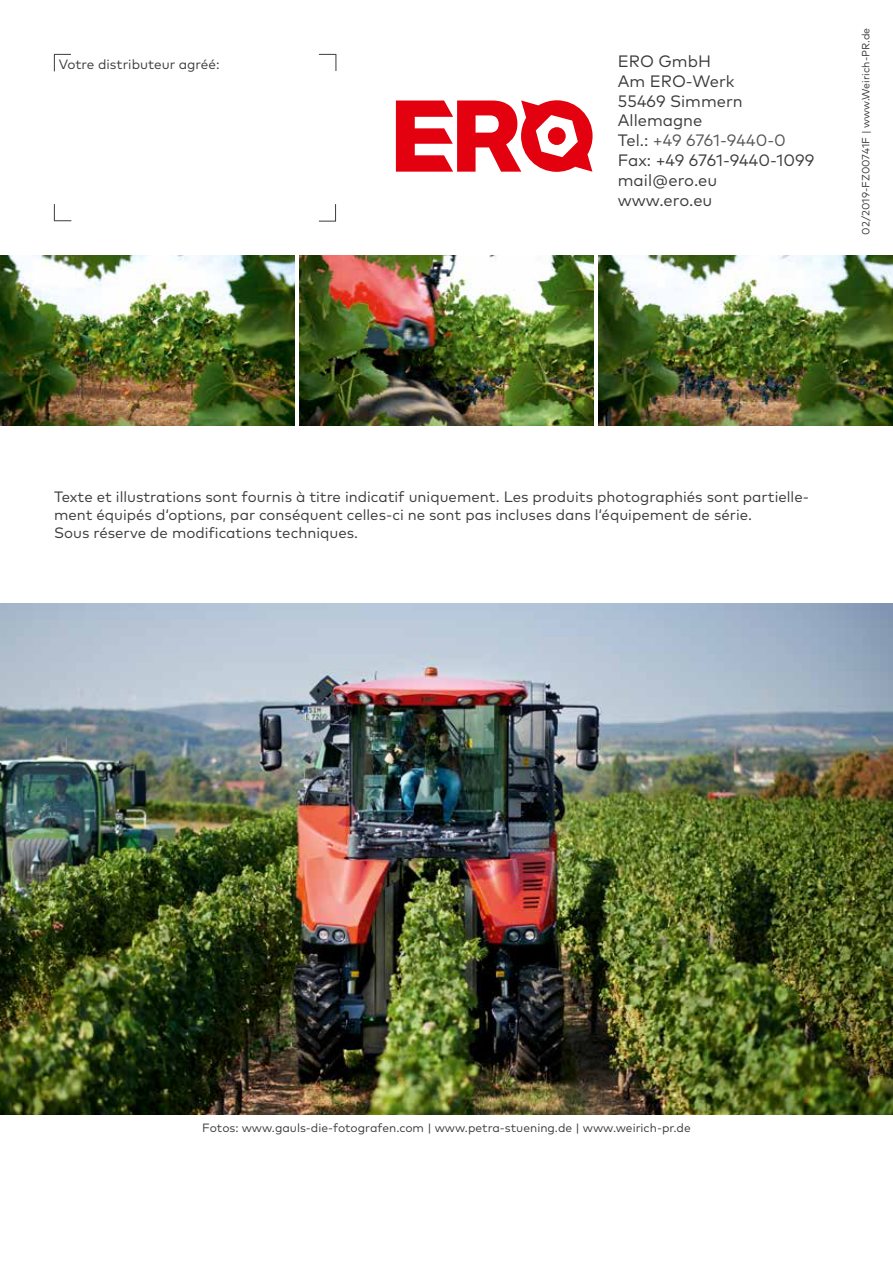
<style>
.page{position:relative;width:893px;height:1263px;background:#fff}
.page>*{position:absolute;margin:0;border:0;box-sizing:border-box;transform-origin:0 0}
.t1{font:16.5px/19.8px "Mark Pro";color:#3b3b3a}
.t2{font:15px/18px "Mark Pro";color:#3b3b3a}
.t3{font:13.5px "Mark Pro";color:#3b3b3a}
.t4{font:12px "Mark Pro";color:#3b3b3a}
.t5{font:10.5px "Mark Pro";color:#3b3b3a}
.s1{color:#565656}
</style>
<div class="page">
<img style="left:0;top:604px;width:893px;height:510px">
<svg style="left:54px;top:54px;width:17px;height:17px"></svg>
<svg style="left:54px;top:204px;width:17px;height:17px"></svg>
<svg style="left:319px;top:54px;width:18px;height:17px"></svg>
<svg style="left:319px;top:204px;width:17px;height:18px"></svg>
<svg style="left:396px;top:100px;width:197px;height:72px"></svg>
<img style="left:299px;top:255px;width:295px;height:170px">
<img style="left:598px;top:255px;width:295px;height:170px">
<img style="left:0;top:255px;width:295px;height:170px">
<p class="t3" style="left:59px;top:54px;width:162px">Votre distributeur agréé:</p>
<p class="t1" style="left:618px;top:50px;width:198px">ERO GmbH<br>Am ERO-Werk<br>55469 Simmern<br>Allemagne<br>Tel.: <span class="s1">+49 6761-9440-0<br></span>Fax: +49 6761-9440-1099 mail@ero.eu www.ero.eu</p>
<p class="t5" style="left:858px;top:235px;width:208px;rotate:-90deg">02/2019-FZ00741F | www.Weirich-PR.de</p>
<p class="t2" style="left:54px;top:487px;width:756px">Texte et illustrations sont fournis à titre indicatif uniquement. Les produits photographiés sont partielle&shy;ment équipés d‘options, par conséquent celles-ci ne sont pas incluses dans l‘équipement de série.<br>Sous réserve de modifications techniques.</p>
<p class="t4" style="left:202px;top:1119px;width:490px">Fotos: www.gauls-die-fotografen.com | www.petra-stuening.de | www.weirich-pr.de</p>
</div>
